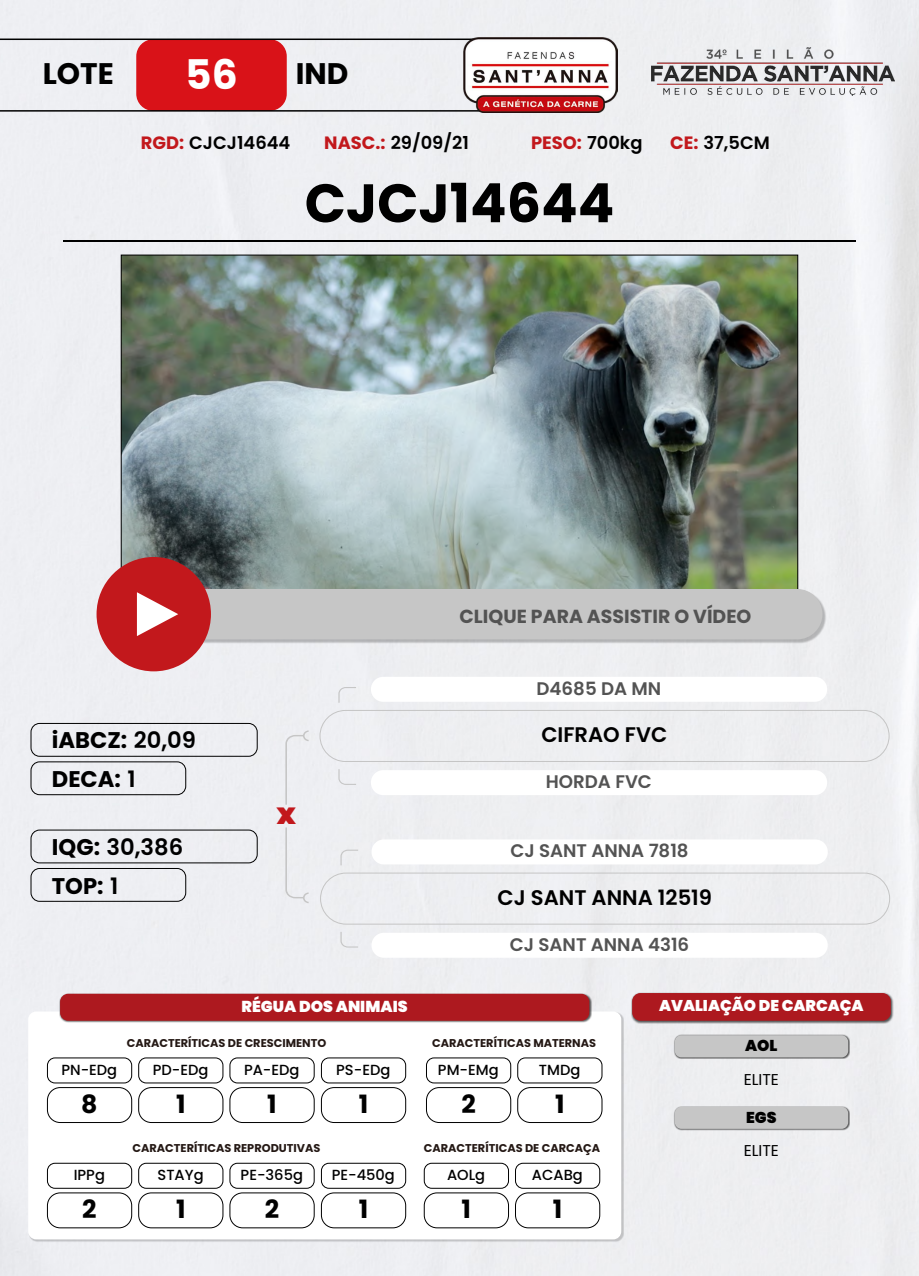
<style>
.page{position:relative;width:919px;height:1276px;background:#fff}
.page>*{position:absolute;margin:0;border:0;box-sizing:border-box;transform-origin:0 0}
.t1{font:700 54.06px "Poppins";color:#000}
.t2{font:700 40.8px "Poppins";color:#fff}
.t3{font:700 29.7px "Poppins";color:#000}
.t4{font:900 29.34px "Poppins";color:#c2181c}
.t5{font:700 25.2px "Poppins";color:#000}
.t6{font:700 22.65px/38.4px "Poppins";color:#000}
.t7{font:600 21.09px "Poppins";color:#000}
.t8{font:700 18.9px "Poppins";color:#535353}
.t9{font:600 18.21px "Poppins";color:#535353}
.t10{font:600 17.85px "Poppins";color:#000}
.t11{font:700 17.85px "Poppins";color:#c2181c}
.t12{font:900 15.81px "Poppins";color:#fff}
.t13{font:15.69px "Poppins";color:#000}
.t14{font:900 15.69px "Poppins";color:#000}
.t15{font:900 15.6px "Poppins";color:#fff}
.t16{font:500 14.64px "Poppins";color:#000}
.t17{font:700 11.31px "Poppins";color:#241814}
.s1{font-weight:700;color:#c2181c}
.s2{font-weight:600;color:#000}
.s3{font-weight:600}
</style>
<div class="page">
<div style="left:0;top:0;width:918px;height:1276px;background:#eeeff2"></div>
<img style="left:651px;top:47px;width:243px;height:49px">
<img style="left:123px;top:257px;width:672px;height:332px">
<svg style="left:0;top:39px;width:463px;height:73px"></svg>
<div style="left:31px;top:723px;width:226px;height:33px;border:1px solid #000;border-radius:9px"></div>
<div style="left:31px;top:761px;width:155px;height:34px;border:1px solid #000;border-radius:9px"></div>
<div style="left:31px;top:829px;width:226px;height:34px;border:1px solid #000;border-radius:9px"></div>
<div style="left:31px;top:868px;width:155px;height:33px;border:1px solid #000;border-radius:9px"></div>
<img style="left:463px;top:38px;width:154px;height:74px">
<div style="left:319px;top:710px;width:570px;height:52px;border:1px solid #c5c5c5;border-radius:26px"></div>
<div style="left:371px;top:770px;width:456px;height:25px;background:#fff;border-radius:12px"></div>
<div style="left:371px;top:677px;width:456px;height:25px;background:#fff;border-radius:12px"></div>
<div style="left:320px;top:872px;width:570px;height:52px;border:1px solid #c5c5c5;border-radius:26px"></div>
<div style="left:371px;top:932px;width:456px;height:25px;background:#fff;border-radius:12px"></div>
<div style="left:371px;top:839px;width:456px;height:25px;background:#fff;border-radius:12px"></div>
<svg style="left:285px;top:730px;width:23px;height:173px"></svg>
<svg style="left:340px;top:849px;width:18px;height:16px"></svg>
<svg style="left:340px;top:932px;width:18px;height:15px"></svg>
<svg style="left:338px;top:687px;width:18px;height:16px"></svg>
<svg style="left:338px;top:769px;width:18px;height:16px"></svg>
<div style="left:155px;top:590px;width:671px;height:53px;background:#000;opacity:.25"></div>
<div style="left:96px;top:557px;width:115px;height:114px;background:#c2181c;border-radius:50%"></div>
<svg style="left:137px;top:589px;width:685px;height:50px"></svg>
<div style="left:28px;top:1011px;width:593px;height:228px;background:#fff;border-radius:8px"></div>
<div style="left:59px;top:993px;width:532px;height:30px;background:#000;opacity:.64"></div>
<div style="left:60px;top:993px;width:529px;height:27px;background:#ad191f;border-radius:8px"></div>
<div style="left:631px;top:991px;width:262px;height:32px;background:#000;opacity:.64"></div>
<div style="left:632px;top:993px;width:258px;height:27px;background:#ad191f;border-radius:8px"></div>
<div style="left:673px;top:1034px;width:177px;height:25px;background:#000;opacity:.64"></div>
<div style="left:674px;top:1035px;width:174px;height:22px;background:#c6c6c6;border-radius:7px"></div>
<div style="left:673px;top:1105px;width:177px;height:25px;background:#000;opacity:.64"></div>
<div style="left:674px;top:1106px;width:174px;height:23px;background:#c6c6c6;border-radius:7px"></div>
<div style="left:47px;top:1057px;width:85px;height:26px;border:1px solid #000;border-radius:8px"></div>
<div style="left:47px;top:1087px;width:85px;height:35px;border:1px solid #000;border-radius:13px"></div>
<div style="left:138px;top:1057px;width:85px;height:26px;border:1px solid #000;border-radius:8px"></div>
<div style="left:138px;top:1087px;width:85px;height:35px;border:1px solid #000;border-radius:13px"></div>
<div style="left:229px;top:1057px;width:85px;height:26px;border:1px solid #000;border-radius:8px"></div>
<div style="left:321px;top:1057px;width:85px;height:26px;border:1px solid #000;border-radius:8px"></div>
<div style="left:230px;top:1087px;width:84px;height:35px;border:1px solid #000;border-radius:13px"></div>
<div style="left:321px;top:1087px;width:85px;height:35px;border:1px solid #000;border-radius:13px"></div>
<div style="left:426px;top:1057px;width:85px;height:26px;border:1px solid #000;border-radius:8px"></div>
<div style="left:424px;top:1162px;width:85px;height:26px;border:1px solid #000;border-radius:8px"></div>
<div style="left:426px;top:1087px;width:85px;height:35px;border:1px solid #000;border-radius:13px"></div>
<div style="left:424px;top:1192px;width:84px;height:36px;border:1px solid #000;border-radius:13px"></div>
<div style="left:517px;top:1057px;width:85px;height:26px;border:1px solid #000;border-radius:8px"></div>
<div style="left:515px;top:1162px;width:85px;height:26px;border:1px solid #000;border-radius:8px"></div>
<div style="left:517px;top:1087px;width:85px;height:35px;border:1px solid #000;border-radius:13px"></div>
<div style="left:515px;top:1192px;width:85px;height:36px;border:1px solid #000;border-radius:13px"></div>
<div style="left:47px;top:1162px;width:85px;height:26px;border:1px solid #000;border-radius:8px"></div>
<div style="left:47px;top:1192px;width:85px;height:36px;border:1px solid #000;border-radius:13px"></div>
<div style="left:138px;top:1162px;width:85px;height:26px;border:1px solid #000;border-radius:8px"></div>
<div style="left:138px;top:1192px;width:85px;height:36px;border:1px solid #000;border-radius:13px"></div>
<div style="left:229px;top:1162px;width:85px;height:26px;border:1px solid #000;border-radius:8px"></div>
<div style="left:321px;top:1162px;width:85px;height:26px;border:1px solid #000;border-radius:8px"></div>
<div style="left:230px;top:1192px;width:84px;height:36px;border:1px solid #000;border-radius:13px"></div>
<div style="left:321px;top:1192px;width:85px;height:36px;border:1px solid #000;border-radius:13px"></div>
<hr style="left:63px;top:240px;width:792px;height:1px;background:#000">
<h3 class="t3" style="left:43px;top:56px;width:73px">LOTE</h3>
<h2 class="t2" style="left:185px;top:51px;width:54px">56</h2>
<h3 class="t3" style="left:296px;top:56px;width:54px">IND</h3>
<h3 class="t10" style="left:141px;top:132px;width:151px"><span class="s1">RGD:</span> CJCJ14644</h3>
<h3 class="t10" style="left:324px;top:132px;width:146px"><span class="s1">NASC.:</span> 29/09/21</h3>
<h3 class="t11" style="left:531px;top:132px;width:113px">PESO: <span class="s2">700kg</span></h3>
<h3 class="t10" style="left:670px;top:132px;width:101px"><span class="s1">CE:</span> 37,5CM</h3>
<h1 class="t1" style="left:305px;top:172px;width:311px">CJCJ14644</h1>
<h3 class="t8" style="left:459px;top:605px;width:293px">CLIQUE PARA ASSISTIR O VÍDEO</h3>
<h3 class="t6" style="left:52px;top:721px;width:146px">iABCZ: <span class="s3">20,09<br></span>DECA: <span class="s3">1</span></h3>
<h3 class="t6" style="left:52px;top:828px;width:133px">IQG: <span class="s3">30,386<br></span>TOP: <span class="s3">1</span></h3>
<h3 class="t4" style="left:276px;top:797px;width:21px">x</h3>
<h3 class="t9" style="left:536px;top:678px;width:126px">D4685 DA MN</h3>
<h3 class="t7" style="left:541px;top:722px;width:127px">CIFRAO FVC</h3>
<h3 class="t9" style="left:546px;top:771px;width:108px">HORDA FVC</h3>
<h3 class="t9" style="left:510px;top:840px;width:180px">CJ SANT ANNA 7818</h3>
<h3 class="t7" style="left:497px;top:885px;width:216px">CJ SANT ANNA 12519</h3>
<h3 class="t9" style="left:509px;top:933px;width:181px">CJ SANT ANNA 4316</h3>
<p class="t16" style="left:61px;top:1061px;width:57px">PN-EDg</p>
<h3 class="t5" style="left:81px;top:1089px;width:18px">8</h3>
<p class="t16" style="left:74px;top:1166px;width:33px">IPPg</p>
<h3 class="t5" style="left:82px;top:1194px;width:16px">2</h3>
<h3 class="t12" style="left:241px;top:997px;width:168px">RÉGUA DOS ANIMAIS</h3>
<h3 class="t15" style="left:659px;top:996px;width:206px">AVALIAÇÃO DE CARCAÇA</h3>
<h3 class="t14" style="left:745px;top:1037px;width:34px">AOL</h3>
<p class="t17" style="left:127px;top:1036px;width:201px">CARACTERÍTICAS DE CRESCIMENTO</p>
<p class="t17" style="left:432px;top:1036px;width:165px">CARACTERÍTICAS MATERNAS</p>
<p class="t16" style="left:153px;top:1061px;width:57px">PD-EDg</p>
<h3 class="t5" style="left:176px;top:1089px;width:11px">1</h3>
<p class="t16" style="left:244px;top:1061px;width:57px">PA-EDg</p>
<p class="t16" style="left:336px;top:1061px;width:56px">PS-EDg</p>
<h3 class="t5" style="left:267px;top:1089px;width:11px">1</h3>
<h3 class="t5" style="left:359px;top:1089px;width:11px">1</h3>
<p class="t17" style="left:133px;top:1141px;width:189px">CARACTERÍTICAS REPRODUTIVAS</p>
<p class="t16" style="left:157px;top:1166px;width:48px">STAYg</p>
<h3 class="t5" style="left:176px;top:1194px;width:11px">1</h3>
<p class="t16" style="left:240px;top:1166px;width:64px">PE-365g</p>
<p class="t16" style="left:332px;top:1166px;width:65px">PE-450g</p>
<h3 class="t5" style="left:265px;top:1194px;width:16px">2</h3>
<h3 class="t5" style="left:359px;top:1194px;width:11px">1</h3>
<p class="t16" style="left:438px;top:1061px;width:62px">PM-EMg</p>
<h3 class="t5" style="left:461px;top:1089px;width:16px">2</h3>
<p class="t16" style="left:539px;top:1061px;width:43px">TMDg</p>
<h3 class="t5" style="left:555px;top:1089px;width:11px">1</h3>
<p class="t17" style="left:424px;top:1141px;width:178px">CARACTERÍTICAS DE CARCAÇA</p>
<p class="t16" style="left:447px;top:1166px;width:40px">AOLg</p>
<h3 class="t5" style="left:461px;top:1194px;width:11px">1</h3>
<p class="t16" style="left:532px;top:1166px;width:52px">ACABg</p>
<h3 class="t5" style="left:552px;top:1194px;width:11px">1</h3>
<h3 class="t13" style="left:743px;top:1070px;width:37px">ELITE</h3>
<h3 class="t14" style="left:746px;top:1108px;width:32px">EGS</h3>
<h3 class="t13" style="left:743px;top:1141px;width:37px">ELITE</h3>
</div>
